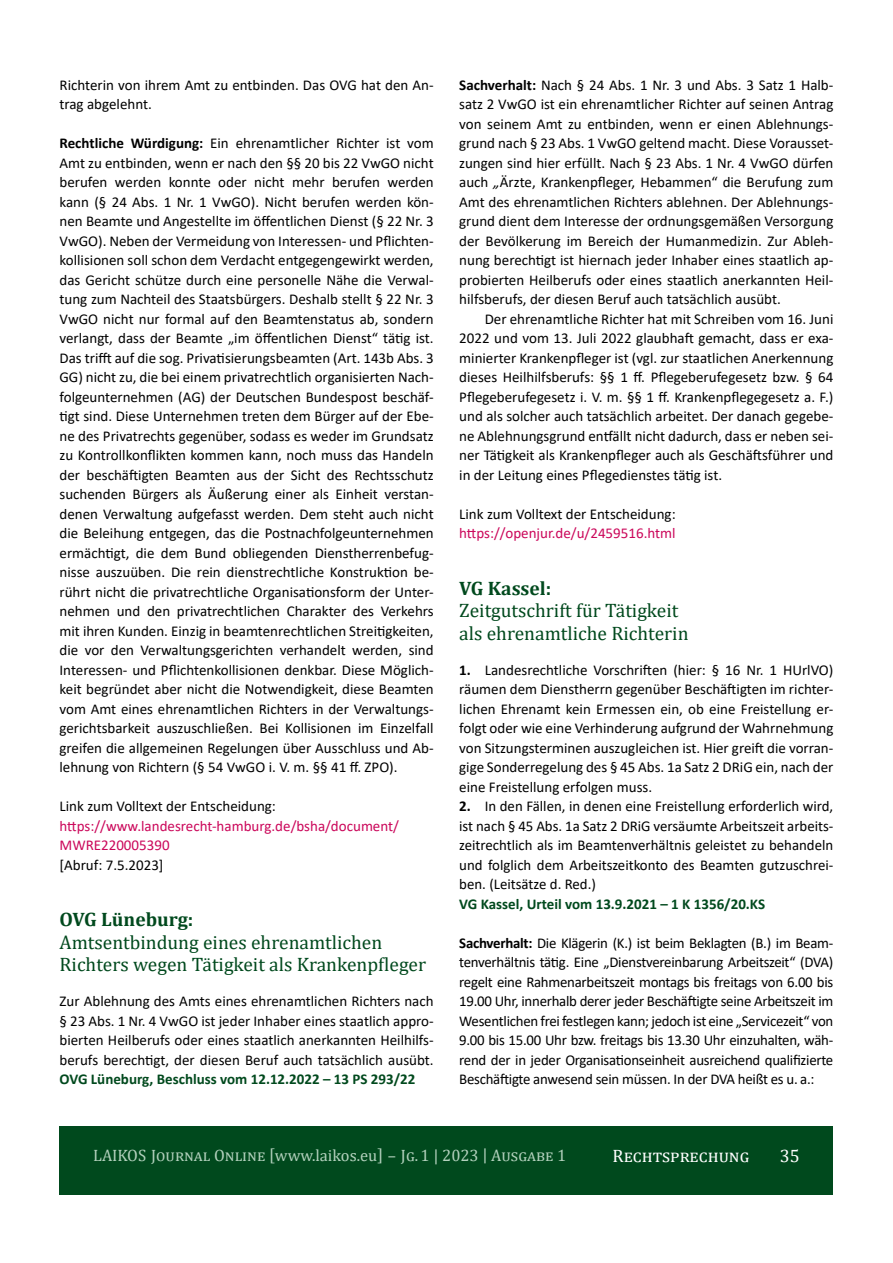
<style>
.page{position:relative;width:893px;height:1263px;background:#fff}
.page>*{position:absolute;margin:0;border:0;box-sizing:border-box;transform-origin:0 0}
.Ü1_ohneEinzug{font:19.5px/22.5px "Cambria";color:#00491d}
.t1{font:18px "Cambria";color:#fff}
.t2{font:16.5px "Cambria";color:#b3d1bd}
.Text_ZeileVor{font:15px/19.5px "Calibri";color:#000;text-align:justify}
.Text_nummeriert{font:15px/19.5px "Calibri";color:#000;text-align:justify}
.Text_mE{font:15px/19.5px "Calibri";color:#000;text-align:justify}
.Text{font:15px/19.5px "Calibri";color:#000;text-align:justify}
.Text_farbig{font:15px/19.5px "Calibri";color:#cb075a}
.Text_farbig-2{font:700 15px "Calibri";color:#00491d}
.s1{font-weight:700}
.s2{color:#000}
.s3{font-weight:700;color:#00491d}
.s4{font-style:italic}
</style>
<div class="page">
<div style="left:60px;top:1127px;width:773px;height:68px;background:#00491d"></div>
<p class="Text_ZeileVor" style="left:60px;top:75px;width:376px">Richterin von ihrem Amt zu entbinden. Das OVG hat den An&shy;trag abgelehnt.</p>
<p class="Text_ZeileVor" style="left:60px;top:133px;width:376px"><span class="s1">Rechtliche Würdigung:</span> Ein ehrenamtlicher Richter ist vom Amt zu entbinden, wenn er nach den §§ 20 bis 22 VwGO nicht berufen werden konnte oder nicht mehr berufen werden kann (§ 24 Abs. 1 Nr. 1 VwGO). Nicht berufen werden kön&shy;nen Beamte und Angestellte im öffentlichen Dienst (§ 22 Nr. 3<br>VwGO). Neben der Vermeidung von Interessen- und Pflichten&shy;kollisionen soll schon dem Verdacht entgegengewirkt werden, das Gericht schütze durch eine personelle Nähe die Verwal&shy;tung zum Nachteil des Staatsbürgers. Deshalb stellt § 22 Nr. 3<br>VwGO nicht nur formal auf den Beamtenstatus ab, sondern verlangt, dass der Beamte „im öffentlichen Dienst“ tätig ist.<br>Das trifft auf die sog. Privatisierungsbeamten (Art. 143b Abs. 3<br>GG) nicht zu, die bei einem privatrechtlich organisierten Nach&shy;folgeunternehmen (AG) der Deutschen Bundespost beschäf&shy;tigt sind. Diese Unternehmen treten dem Bürger auf der Ebe&shy;ne des Privatrechts gegenüber, sodass es weder im Grundsatz zu Kontrollkonflikten kommen kann, noch muss das Handeln der beschäftigten Beamten aus der Sicht des Rechtsschutz suchenden Bürgers als Äußerung einer als Einheit verstan&shy;denen Verwaltung aufgefasst werden. Dem steht auch nicht die Beleihung entgegen, das die Postnachfolgeunternehmen ermächtigt, die dem Bund obliegenden Dienstherrenbefug&shy;nisse auszuüben. Die rein dienstrechtliche Konstruktion be&shy;rührt nicht die privatrechtliche Organisationsform der Unter&shy;nehmen und den privatrechtlichen Charakter des Verkehrs mit ihren Kunden. Einzig in beamtenrechtlichen Streitigkeiten, die vor den Verwaltungsgerichten verhandelt werden, sind Interessen- und Pflichtenkollisionen denkbar. Diese Möglich&shy;keit begründet aber nicht die Notwendigkeit, diese Beamten vom Amt eines ehrenamtlichen Richters in der Verwaltungs&shy;gerichtsbarkeit auszuschließen. Bei Kollisionen im Einzelfall greifen die allgemeinen Regelungen über Ausschluss und Ab&shy;lehnung von Richtern (§ 54 VwGO i. V. m. §§ 41 ff. ZPO).</p>
<p class="Text_farbig" style="left:60px;top:796px;width:341px"><span class="s2">Link zum Volltext der Entscheidung: </span>https://www.landesrecht-hamburg.de/bsha/document/<br>MWRE220005390<br><span class="s2">[Abruf: 7.5.2023]</span></p>
<p class="Ü1_ohneEinzug" style="left:60px;top:908px;width:368px"><span class="s1">OVG Lüneburg:<br></span>Amtsentbindung eines ehrenamtlichen<br>Richters wegen Tätigkeit als Krankenpfleger</p>
<p class="Text" style="left:60px;top:991px;width:376px">Zur Ablehnung des Amts eines ehrenamtlichen Richters nach § 23 Abs. 1 Nr. 4 VwGO ist jeder Inhaber eines staatlich appro&shy;bierten Heilberufs oder eines staatlich anerkannten Heilhilfs&shy;berufs berechtigt, der diesen Beruf auch tatsächlich ausübt.<br><span class="s3">OVG Lüneburg, Beschluss vom 12.12.2022 – 13 PS 293/22</span></p>
<p class="Text_ZeileVor" style="left:459px;top:75px;width:376px"><span class="s1">Sachverhalt:</span> Nach § 24 Abs. 1 Nr. 3 und Abs. 3 Satz 1 Halb&shy;satz 2 VwGO ist ein ehrenamtlicher Richter auf seinen Antrag von seinem Amt zu entbinden, wenn er einen Ablehnungs&shy;grund nach § 23 Abs. 1 VwGO geltend macht. Diese Vorausset&shy;zungen sind hier erfüllt. Nach § 23 Abs. 1 Nr. 4 VwGO dürfen auch <span class="s4">„</span>Ärzte, Krankenpfleger, Hebammen“ die Berufung zum Amt des ehrenamtlichen Richters ablehnen. Der Ablehnungs&shy;grund dient dem Interesse der ordnungsgemäßen Versorgung der Bevölkerung im Bereich der Humanmedizin. Zur Ableh&shy;nung berechtigt ist hiernach jeder Inhaber eines staatlich ap&shy;probierten Heilberufs oder eines staatlich anerkannten Heil&shy;hilfsberufs, der diesen Beruf auch tatsächlich ausübt.</p>
<p class="Text_mE" style="left:459px;top:309px;width:376px;text-indent:26px">Der ehrenamtliche Richter hat mit Schreiben vom 16. Juni 2022 und vom 13. Juli 2022 glaubhaft gemacht, dass er exa&shy;minierter Krankenpfleger ist (vgl. zur staatlichen Anerkennung dieses Heilhilfsberufs: §§ 1 ff. Pflegeberufegesetz bzw. § 64<br>Pflegeberufegesetz i. V. m. §§ 1 ff. Krankenpflegegesetz a. F.) und als solcher auch tatsächlich arbeitet. Der danach gegebe&shy;ne Ablehnungsgrund entfällt nicht dadurch, dass er neben sei&shy;ner Tätigkeit als Krankenpfleger auch als Geschäftsführer und in der Leitung eines Pflegedienstes tätig ist.</p>
<p class="Text_farbig" style="left:459px;top:504px;width:218px"><span class="s2">Link zum Volltext der Entscheidung: </span>https://openjur.de/u/2459516.html</p>
<p class="Ü1_ohneEinzug" style="left:459px;top:577px;width:231px"><span class="s1">VG Kassel:<br></span>Zeitgutschrift für Tätigkeit als ehrenamtliche Richterin</p>
<p class="Text_nummeriert" style="left:459px;top:660px;width:376px"><span class="s1">1.</span> Landesrechtliche Vorschriften (hier: § 16 Nr. 1 HUrlVO) räumen dem Dienstherrn gegenüber Beschäftigten im richter&shy;lichen Ehrenamt kein Ermessen ein, ob eine Freistellung er&shy;folgt oder wie eine Verhinderung aufgrund der Wahrnehmung von Sitzungsterminen auszugleichen ist. Hier greift die vorran&shy;gige Sonderregelung des § 45 Abs. 1a Satz 2 DRiG ein, nach der eine Freistellung erfolgen muss.</p>
<p class="Text_nummeriert" style="left:459px;top:796px;width:376px"><span class="s1">2.</span> In den Fällen, in denen eine Freistellung erforderlich wird, ist nach § 45 Abs. 1a Satz 2 DRiG versäumte Arbeitszeit arbeits&shy;zeitrechtlich als im Beamtenverhältnis geleistet zu behandeln und folglich dem Arbeitszeitkonto des Beamten gutzuschrei&shy;ben. (Leitsätze d. Red.)</p>
<p class="Text_farbig-2" style="left:459px;top:893px;width:307px">VG Kassel, Urteil vom 13.9.2021 – 1 K 1356/20.KS</p>
<p class="Text_ZeileVor" style="left:459px;top:933px;width:376px"><span class="s1">Sachverhalt:</span> Die Klägerin (K.) ist beim Beklagten (B.) im Beam&shy;tenverhältnis tätig. Eine „Dienstvereinbarung Arbeitszeit“ (DVA) regelt eine Rahmenarbeitszeit montags bis freitags von 6.00 bis 19.00 Uhr, innerhalb derer jeder Beschäftigte seine Arbeitszeit im Wesentlichen frei festlegen kann; jedoch ist eine „Servicezeit“ von 9.00 bis 15.00 Uhr bzw. freitags bis 13.30 Uhr einzuhalten, wäh&shy;rend der in jeder Organisationseinheit ausreichend qualifizierte Beschäftigte anwesend sein müssen. In der DVA heißt es u. a.:</p>
<p class="t2" style="left:93px;top:1146px;width:475px">LAIKOS Journal Online [www.laikos.eu] – Jg. 1 | 2023 | Ausgabe 1</p>
<p class="t1" style="left:612px;top:1146px;width:138px">Rechtsprechung</p>
<p class="t1" style="left:780px;top:1145px;width:21px">35</p>
</div>
